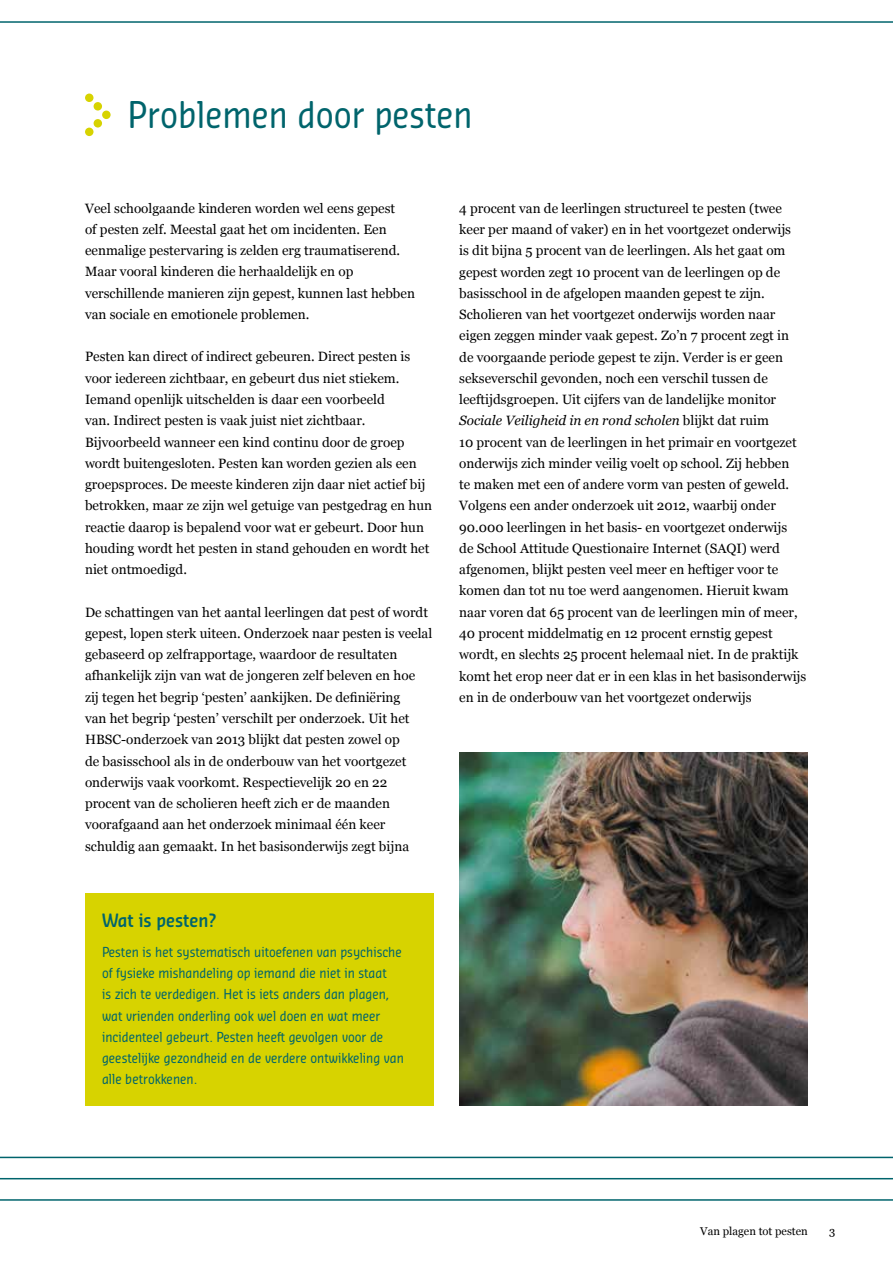
<style>
.page{position:relative;width:893px;height:1263px;background:#fff}
.page>*{position:absolute;margin:0;border:0;box-sizing:border-box;transform-origin:0 0}
.t1{font:36px "Sansa Con Soft Pro";color:#00646c}
.t2{font:600 18px "Sansa Con Soft Pro";color:#00646c}
.t3{font:13.5px/21.3px "Georgia";color:#000}
.t4{font:13.5px/21.3px "Sansa Con Soft Pro";color:#00646c}
.t5{font:11.25px "Georgia";color:#000}
.s1{font-style:italic}
</style>
<div class="page">
<div style="left:85px;top:94px;width:8px;height:8px;background:#d7d300;border-radius:50%"></div>
<div style="left:85px;top:128px;width:8px;height:8px;background:#d7d300;border-radius:50%"></div>
<div style="left:94px;top:102px;width:8px;height:9px;background:#d7d300;border-radius:50%"></div>
<div style="left:94px;top:119px;width:8px;height:9px;background:#d7d300;border-radius:50%"></div>
<div style="left:102px;top:111px;width:9px;height:8px;background:#d7d300;border-radius:50%"></div>
<img style="left:459px;top:753px;width:349px;height:353px">
<div style="left:85px;top:893px;width:349px;height:213px;background:#d7d300"></div>
<hr style="left:0;top:21px;width:893px;height:2px;background:#00646c">
<hr style="left:0;top:1157px;width:893px;height:1px;background:#00646c">
<hr style="left:0;top:1178px;width:893px;height:1px;background:#00646c">
<hr style="left:0;top:1199px;width:893px;height:2px;background:#00646c">
<h1 class="t1" style="left:128px;top:90px;width:347px">Problemen door pesten</h1>
<p class="t3" style="left:85px;top:197px;width:331px">Veel schoolgaande kinderen worden wel eens gepest<br>of pesten zelf. Meestal gaat het om incidenten. Een eenmalige pestervaring is zelden erg traumatiserend.<br>Maar vooral kinderen die herhaaldelijk en op verschillende manieren zijn gepest, kunnen last hebben van sociale en emotionele problemen.</p>
<p class="t3" style="left:85px;top:346px;width:349px">Pesten kan direct of indirect gebeuren. Direct pesten is voor iedereen zichtbaar, en gebeurt dus niet stiekem.<br>Iemand openlijk uitschelden is daar een voorbeeld<br>van. Indirect pesten is vaak juist niet zichtbaar.<br>Bijvoorbeeld wanneer een kind continu door de groep wordt buitengesloten. Pesten kan worden gezien als een groepsproces. De meeste kinderen zijn daar niet actief bij betrokken, maar ze zijn wel getuige van pestgedrag en hun reactie daarop is bepalend voor wat er gebeurt. Door hun houding wordt het pesten in stand gehouden en wordt het niet ontmoedigd.</p>
<p class="t3" style="left:85px;top:601px;width:349px">De schattingen van het aantal leerlingen dat pest of wordt gepest, lopen sterk uiteen. Onderzoek naar pesten is veelal gebaseerd op zelfrapportage, waardoor de resultaten afhankelijk zijn van wat de jongeren zelf beleven en hoe zij tegen het begrip ‘pesten’ aankijken. De definiëring<br>van het begrip ‘pesten’ verschilt per onderzoek. Uit het HBSC-onderzoek van 2013 blijkt dat pesten zowel op<br>de basisschool als in de onderbouw van het voortgezet onderwijs vaak voorkomt. Respectievelijk 20 en 22 procent van de scholieren heeft zich er de maanden voorafgaand aan het onderzoek minimaal één keer schuldig aan gemaakt. In het basisonderwijs zegt bijna</p>
<h2 class="t2" style="left:102px;top:908px;width:116px">Wat is pesten?</h2>
<p class="t4" style="left:102px;top:941px;width:303px">Pesten is het systematisch uitoefenen van psychische of fysieke mishandeling op iemand die niet in staat<br>is zich te verdedigen. Het is iets anders dan plagen, wat vrienden onderling ook wel doen en wat meer incidenteel gebeurt. Pesten heeft gevolgen voor de geestelijke gezondheid en de verdere ontwikkeling van alle betrokkenen.</p>
<p class="t3" style="left:459px;top:197px;width:349px">4 procent van de leerlingen structureel te pesten (twee keer per maand of vaker) en in het voortgezet onderwijs<br>is dit bijna 5 procent van de leerlingen. Als het gaat om gepest worden zegt 10 procent van de leerlingen op de basisschool in de afgelopen maanden gepest te zijn.<br>Scholieren van het voortgezet onderwijs worden naar eigen zeggen minder vaak gepest. Zo’n 7 procent zegt in de voorgaande periode gepest te zijn. Verder is er geen sekseverschil gevonden, noch een verschil tussen de leeftijdsgroepen. Uit cijfers van de landelijke monitor <span class="s1">Sociale Veiligheid in en rond scholen</span> blijkt dat ruim<br>10 procent van de leerlingen in het primair en voortgezet onderwijs zich minder veilig voelt op school. Zij hebben<br>te maken met een of andere vorm van pesten of geweld.<br>Volgens een ander onderzoek uit 2012, waarbij onder 90.000 leerlingen in het basis- en voortgezet onderwijs<br>de School Attitude Questionaire Internet (SAQI) werd afgenomen, blijkt pesten veel meer en heftiger voor te komen dan tot nu toe werd aangenomen. Hieruit kwam naar voren dat 65 procent van de leerlingen min of meer, 40 procent middelmatig en 12 procent ernstig gepest wordt, en slechts 25 procent helemaal niet. In de praktijk komt het erop neer dat er in een klas in het basisonderwijs en in de onderbouw van het voortgezet onderwijs</p>
<p class="t5" style="left:700px;top:1223px;width:109px">Van plagen tot pesten</p>
<p class="t5" style="left:829px;top:1223px;width:8px">3</p>
</div>
